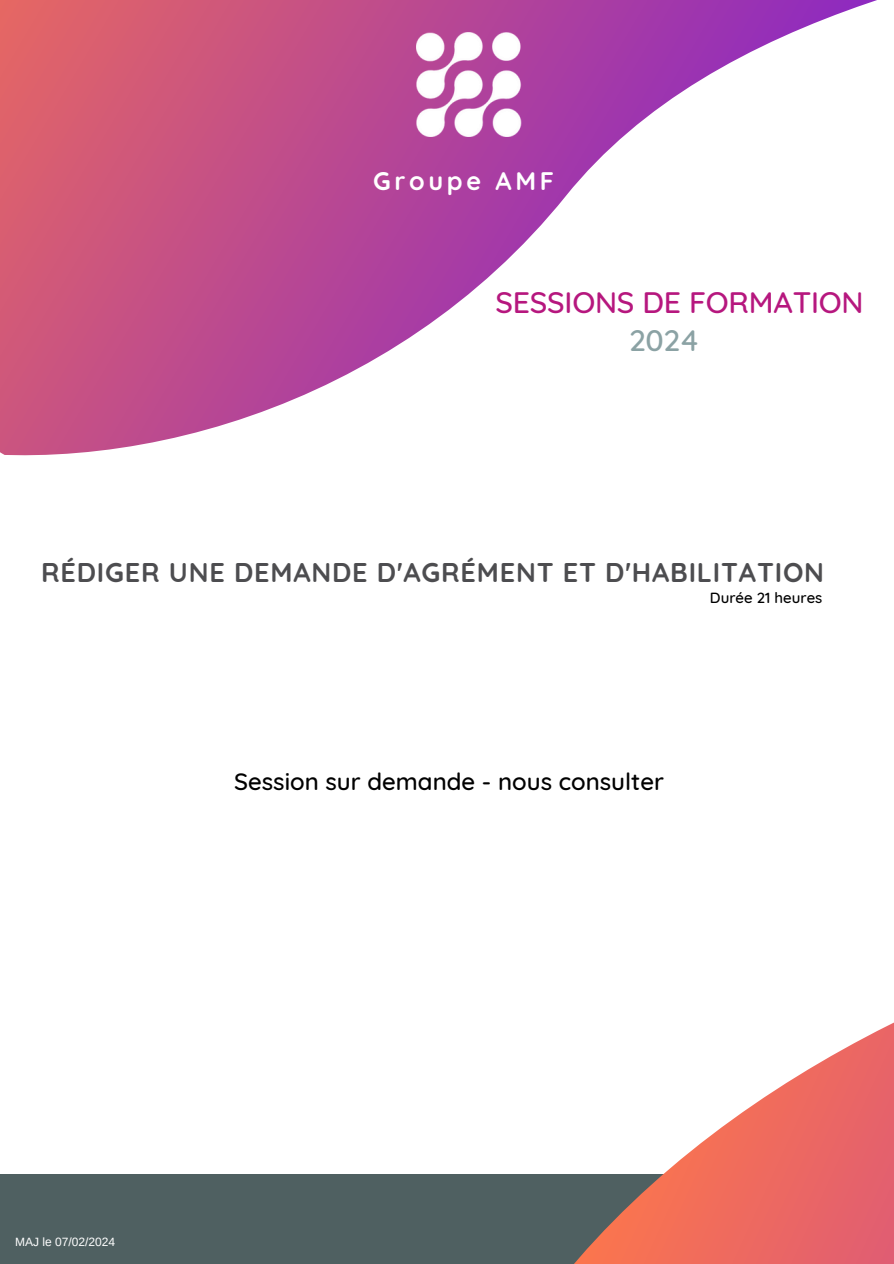
<style>
.page{position:relative;width:894px;height:1264px;background:#fff}
.page>*{position:absolute;margin:0;border:0;box-sizing:border-box;transform-origin:0 0}
.t1{font:500 30.15px "Quicksand";letter-spacing:-.005em;color:#b6177e}
.t2{font:500 30.15px "Quicksand";color:#8ba2a4}
.t3{font:700 27px "Quicksand";letter-spacing:.03em;color:#4d4d50}
.t4{font:700 25.35px "Quicksand";letter-spacing:.145em;color:#fff}
.t5{font:500 24px "Quicksand";color:#000}
.t6{font:500 15px "Quicksand";color:#000}
.t7{font:12px "Arimo";color:#fff}
</style>
<div class="page">
<svg style="left:0;top:0;width:877px;height:456px"></svg>
<div style="left:0;top:1174px;width:893px;height:89px;background:#4f6061"></div>
<img style="left:416px;top:33px;width:105px;height:103px">
<svg style="left:575px;top:1023px;width:318px;height:240px"></svg>
<h4 class="t4" style="left:373px;top:165px;width:182px">Groupe AMF</h4>
<p class="t1" style="left:495px;top:283px;width:369px">SESSIONS DE FORMATION</p>
<h1 class="t2" style="left:629px;top:321px;width:72px">2024</h1>
<h2 class="t3" style="left:41px;top:555px;width:784px">RÉDIGER UNE DEMANDE D'AGRÉMENT ET D'HABILITATION</h2>
<h3 class="t6" style="left:709px;top:588px;width:114px">Durée 21 heures</h3>
<h5 class="t5" style="left:234px;top:766px;width:431px">Session sur demande - nous consulter</h5>
<h6 class="t7" style="left:15px;top:1234px;width:101px">MAJ le 07/02/2024</h6>
</div>
